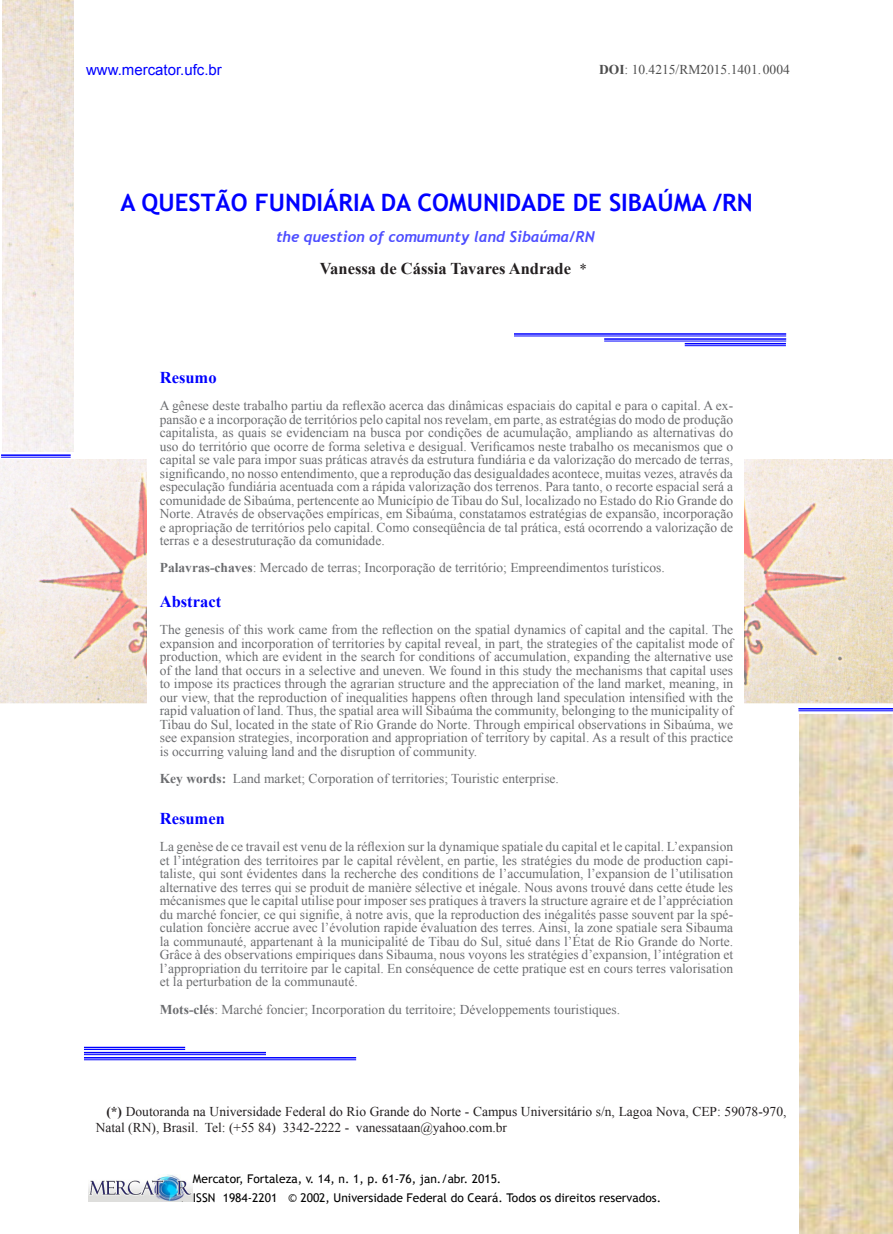
<style>
.page{position:relative;width:893px;height:1234px;background:#fff}
.page>*{position:absolute;margin:0;border:0;box-sizing:border-box;transform-origin:0 0}
.t1{font:700 24px "Trebuchet MS";color:#00f}
.t2{font:700 16.5px "Times New Roman";color:#231f20}
.t3{font:700 16.5px "Times New Roman";color:#00f}
.SUBTÍTULO_2{font:italic 700 15px "Trebuchet";color:#4d4dff}
.t4{font:15px "Arial";color:#00f}
.RESUMO{font:13.5px/13.5px "Times New Roman";color:#6c6d70;text-align:justify}
.NOTAS_NO_FIM_DO_TEXT{font:13.5px/16.2px "Times New Roman";color:#231f20}
.RESUMO-2{font:13.5px "Times New Roman";color:#4d4d4d}
.t5{font:12px/18.9px "Trebuchet MS";color:#000}
.s1{font-weight:700}
.s2{font-weight:400;font-size:15px}
</style>
<div class="page">
<img style="left:88px;top:1174px;width:105px;height:27px">
<img style="left:744px;top:459px;width:149px;height:244px">
<img style="left:0;top:459px;width:146px;height:244px">
<img style="left:2px;top:0;width:71px;height:451px">
<hr style="left:1px;top:454px;width:70px;height:2px;background:#00f">
<hr style="left:1px;top:457px;width:70px;height:1px;background:#00f">
<hr style="left:798px;top:708px;width:95px;height:1px;background:#00f">
<hr style="left:798px;top:710px;width:95px;height:1px;background:#00f">
<img style="left:799px;top:714px;width:94px;height:519px">
<hr style="left:514px;top:333px;width:272px;height:1px;background:#00f">
<hr style="left:514px;top:335px;width:272px;height:1px;background:#00f">
<hr style="left:604px;top:338px;width:182px;height:2px;background:#00f">
<hr style="left:604px;top:341px;width:182px;height:1px;background:#00f">
<hr style="left:685px;top:343px;width:101px;height:1px;background:#00f">
<hr style="left:685px;top:345px;width:101px;height:1px;background:#00f">
<hr style="left:84px;top:1056px;width:272px;height:2px;background:#00f">
<hr style="left:84px;top:1059px;width:272px;height:1px;background:#00f">
<hr style="left:84px;top:1051px;width:182px;height:2px;background:#00f">
<hr style="left:84px;top:1054px;width:182px;height:1px;background:#00f">
<hr style="left:84px;top:1046px;width:101px;height:1px;background:#00f">
<hr style="left:84px;top:1048px;width:101px;height:1px;background:#00f">
<p class="t4" style="left:86px;top:60px;width:137px">www.mercator.ufc.br</p>
<p class="RESUMO-2" style="left:599px;top:61px;width:192px"><span class="s1">DOI</span>: 10.4215/RM2015.1401. 0004</p>
<p class="t1" style="left:121px;top:187px;width:634px">A QUESTÃO FUNDIÁRIA DA COMUNIDADE DE SIBAÚMA /RN</p>
<p class="SUBTÍTULO_2" style="left:276px;top:227px;width:320px">the question of comumunty land Sibaúma/RN</p>
<p class="t2" style="left:320px;top:257px;width:268px">Vanessa de Cássia Tavares Andrade <span class="s2">*</span></p>
<p class="t3" style="left:160px;top:366px;width:58px">Resumo</p>
<p class="RESUMO" style="left:160px;top:398px;width:575px">A gênese deste trabalho partiu da reflexão acerca das dinâmicas espaciais do capital e para o capital. A ex&shy;pansão e a incorporação de territórios pelo capital nos revelam, em parte, as estratégias do modo de produção capitalista, as quais se evidenciam na busca por condições de acumulação, ampliando as alternativas do uso do território que ocorre de forma seletiva e desigual. Verificamos neste trabalho os mecanismos que o capital se vale para impor suas práticas através da estrutura fundiária e da valorização do mercado de terras, significando, no nosso entendimento, que a reprodução das desigualdades acontece, muitas vezes, através da especulação fundiária acentuada com a rápida valorização dos terrenos. Para tanto, o recorte espacial será a comunidade de Sibaúma, pertencente ao Município de Tibau do Sul, localizado no Estado do Rio Grande do Norte. Através de observações empíricas, em Sibaúma, constatamos estratégias de expansão, incorporação e apropriação de territórios pelo capital. Como conseqüência de tal prática, está ocorrendo a valorização de terras e a desestruturação da comunidade.</p>
<p class="RESUMO" style="left:160px;top:560px;width:507px"><span class="s1">Palavras-chaves</span>: Mercado de terras; Incorporação de território; Empreendimentos turísticos.</p>
<p class="t3" style="left:160px;top:590px;width:63px">Abstract</p>
<p class="RESUMO" style="left:160px;top:622px;width:575px">The genesis of this work came from the reflection on the spatial dynamics of capital and the capital. The expansion and incorporation of territories by capital reveal, in part, the strategies of the capitalist mode of production, which are evident in the search for conditions of accumulation, expanding the alternative use of the land that occurs in a selective and uneven. We found in this study the mechanisms that capital uses to impose its practices through the agrarian structure and the appreciation of the land market, meaning, in our view, that the reproduction of inequalities happens often through land speculation intensified with the rapid valuation of land. Thus, the spatial area will Sibaúma the community, belonging to the municipality of Tibau do Sul, located in the state of Rio Grande do Norte. Through empirical observations in Sibaúma, we see expansion strategies, incorporation and appropriation of territory by capital. As a result of this practice is occurring valuing land and the disruption of community.</p>
<p class="RESUMO" style="left:160px;top:771px;width:401px"><span class="s1">Key words:</span> Land market; Corporation of territories; Touristic enterprise.</p>
<p class="t3" style="left:160px;top:807px;width:67px">Resumen</p>
<p class="RESUMO" style="left:160px;top:839px;width:575px">La genèse de ce travail est venu de la réflexion sur la dynamique spatiale du capital et le capital. L’expansion et l’intégration des territoires par le capital révèlent, en partie, les stratégies du mode de production capi&shy;taliste, qui sont évidentes dans la recherche des conditions de l’accumulation, l’expansion de l’utilisation alternative des terres qui se produit de manière sélective et inégale. Nous avons trouvé dans cette étude les mécanismes que le capital utilise pour imposer ses pratiques à travers la structure agraire et de l’appréciation du marché foncier, ce qui signifie, à notre avis, que la reproduction des inégalités passe souvent par la spé&shy;culation foncière accrue avec l’évolution rapide évaluation des terres. Ainsi, la zone spatiale sera Sibauma la communauté, appartenant à la municipalité de Tibau do Sul, situé dans l’État de Rio Grande do Norte.<br>Grâce à des observations empiriques dans Sibauma, nous voyons les stratégies d’expansion, l’intégration et l’appropriation du territoire par le capital. En conséquence de cette pratique est en cours terres valorisation et la perturbation de la communauté.</p>
<p class="RESUMO" style="left:160px;top:1001px;width:462px"><span class="s1">Mots-clés</span>: Marché foncier; Incorporation du territoire; Développements touristiques.</p>
<p class="NOTAS_NO_FIM_DO_TEXT" style="left:96px;top:1102px;width:692px;text-indent:11px"><span class="s1">(*)</span> Doutoranda na Universidade Federal do Rio Grande do Norte - Campus Universitário s/n, Lagoa Nova, CEP: 59078-970,<br>Natal (RN), Brasil. Tel: (+55 84) 3342-2222 - vanessataan@yahoo.com.br</p>
<p class="t5" style="left:193px;top:1169px;width:470px">Mercator, Fortaleza, v. 14, n. 1, p. 61-76, jan./abr. 2015.<br>ISSN 1984-2201 © 2002, Universidade Federal do Ceará. Todos os direitos reservados.</p>
</div>
